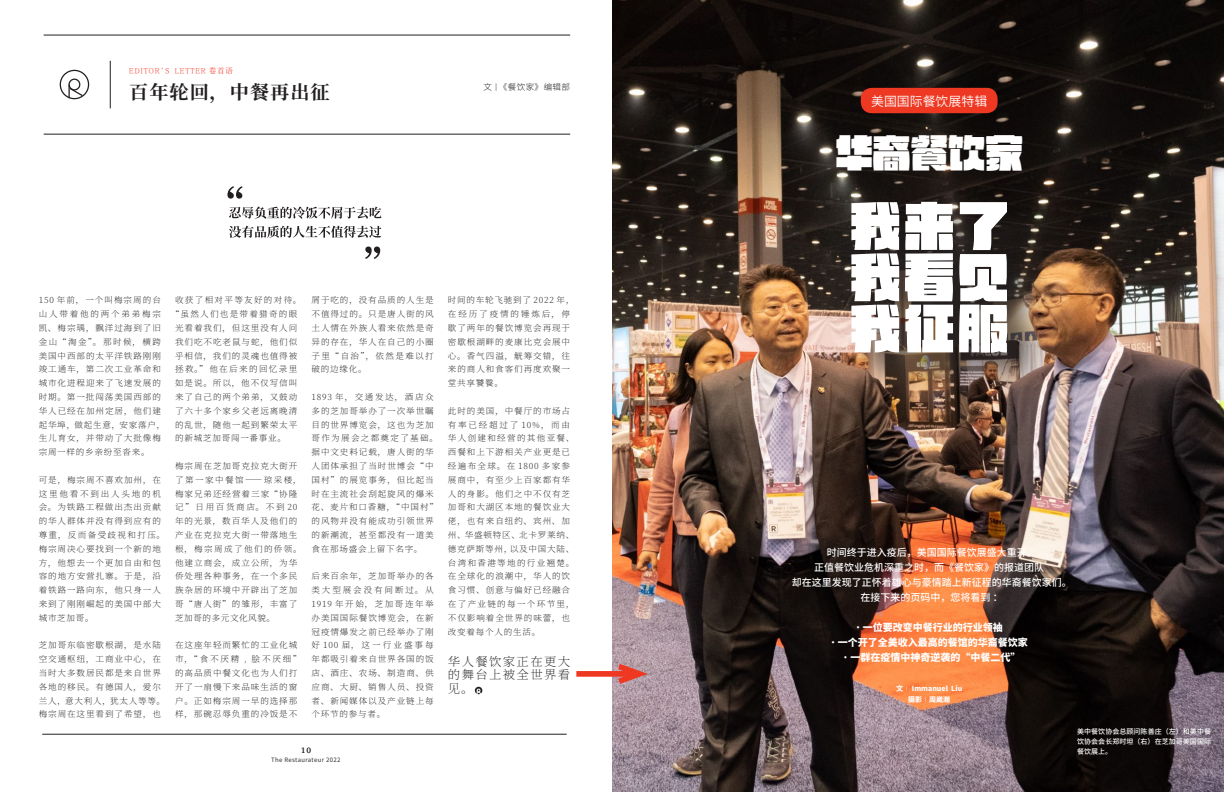
<style>
.page{position:relative;width:1224px;height:792px;background:#fff}
.page>*{position:absolute;margin:0;border:0;box-sizing:border-box;transform-origin:0 0}
.t1{font:50.8px/51.3px "Idea Fonts Chun Hei";letter-spacing:.06em;color:#fff;text-align:justify}
.t2{font:37.5px "Idea Fonts Chun Hei";color:#fff}
.t3{font:700 18.8px "Source Han Serif CN";letter-spacing:.05em;color:#231f20}
.t4{font:12.9px "Source Han Sans CN";color:#fff}
.t5{font:200 12.1px/13.8px "Source Han Serif CN";letter-spacing:.11em;color:#231f20;text-align:justify}
.t6{font:500 10px/15px "Source Han Sans CN";color:#fff;text-align:center}
.t7{font:800 10px/15px "Source Han Sans CN";color:#fff;text-align:center}
.t8{font:200 8.4px/13.8px "Source Han Serif CN";letter-spacing:.11em;color:#231f20}
.t9{font:200 8.4px "Source Han Serif CN";letter-spacing:.155em;color:#231f20}
.t10{font:200 8.4px "Source Han Serif CN";letter-spacing:.15em;color:#231f20}
.t11{font:200 8.4px "Source Han Serif CN";letter-spacing:.16em;color:#231f20}
.t12{font:200 8.4px "Source Han Serif CN";letter-spacing:.09em;color:#231f20}
.t13{font:300 8.4px "Source Han Sans CN";letter-spacing:.05em;color:#231f20}
.t14{font:700 8px "Charter";color:#231f20}
.t15{font:7.4px "HY Shu Song Er S";letter-spacing:.11em;color:#ef3822}
.t16{font:500 7px/9.8px "Source Han Sans CN";letter-spacing:.01em;color:#fff;text-align:justify}
.t17{font:800 7px/11px "Source Han Sans CN";color:#fff;text-align:center}
.t18{font:6px "Source Han Sans CN";letter-spacing:.06em;color:#231f20}
.s1{font-size:6.8px}
</style>
<div class="page">
<svg style="left:475px;top:687px;width:7px;height:7px"></svg>
<svg style="left:477px;top:689px;width:5px;height:5px"></svg>
<hr style="left:44px;top:35px;width:526px;height:1px;background:#231f20">
<hr style="left:44px;top:134px;width:526px;height:1px;background:#231f20">
<hr style="left:110px;top:61px;width:1px;height:47px;background:#231f20">
<hr style="left:42px;top:734px;width:525px;height:1px;background:#231f20">
<div style="left:60px;top:70px;width:29px;height:29px;border:1px solid #231f20;border-radius:50%"></div>
<div style="left:68px;top:79px;width:12px;height:11px;border:1px solid #231f20;border-radius:50%"></div>
<svg style="left:68px;top:85px;width:16px;height:13px"></svg>
<img style="left:612px;top:0;width:612px;height:792px">
<div style="left:576px;top:671px;width:63px;height:6px;background:#ef3822"></div>
<svg style="left:612px;top:659px;width:44px;height:30px"></svg>
<div style="left:845px;top:196px;width:206px;height:201px;background:#231f20;opacity:.75"></div>
<div style="left:861px;top:88px;width:137px;height:25px;background:#ef3822;border-radius:11px"></div>
<svg style="left:229px;top:226px;width:152px;height:12px"></svg>
<svg style="left:229px;top:207px;width:152px;height:12px"></svg>
<svg style="left:227px;top:186px;width:16px;height:13px"></svg>
<svg style="left:365px;top:247px;width:15px;height:12px"></svg>
<p class="t15" style="left:129px;top:67px;width:105px">EDITOR’S LETTER 卷首语</p>
<h3 class="t3" style="left:129px;top:81px;width:202px">百年轮回，中餐再出征</h3>
<p class="t13" style="left:484px;top:82px;width:88px">文 <span class="s1">|</span> 《餐饮家》编辑部</p>
<p class="t8" style="left:39px;top:294px;width:128px">150 年前，一个叫梅宗周的台山人带着他的两个弟弟梅宗凯、梅宗瑀，飘洋过海到了旧金山“淘金”。那时候，横跨美国中西部的太平洋铁路刚刚竣工通车，第二次工业革命和城市化进程迎来了飞速发展的时期。第一批闯荡美国西部的华人已经在加州定居，他们建起华埠，做起生意，安家落户，生儿育女，并带动了大批像梅宗周一样的乡亲纷至沓来。</p>
<p class="t8" style="left:39px;top:473px;width:128px">可是，梅宗周不喜欢加州，在这里他看不到出人头地的机会。为铁路工程做出杰出贡献的华人群体并没有得到应有的尊重，反而备受歧视和打压。梅宗周决心要找到一个新的地方，他想去一个更加自由和包容的地方安营扎寨。于是，沿着铁路一路向东，他只身一人来到了刚刚崛起的美国中部大城市芝加哥。</p>
<p class="t8" style="left:39px;top:639px;width:128px">芝加哥东临密歇根湖，是水陆空交通枢纽，工商业中心，在当时大多数居民都是来自世界各地的移民。有德国人，爱尔兰人，意大利人，犹太人等等。梅宗周在这里看到了希望，也</p>
<p class="t9" style="left:175px;top:296px;width:128px">收获了相对平等友好的对待。</p>
<p class="t10" style="left:171px;top:309px;width:128px">“虽然人们也是带着猎奇的眼</p>
<p class="t8" style="left:175px;top:321px;width:124px">光看着我们，但这里没有人问</p>
<p class="t8" style="left:175px;top:335px;width:124px">我们吃不吃老鼠与蛇，他们似</p>
<p class="t8" style="left:175px;top:349px;width:124px">乎相信，我们的灵魂也值得被</p>
<p class="t11" style="left:175px;top:365px;width:124px">拯救。”他在后来的回忆录里</p>
<p class="t8" style="left:175px;top:376px;width:124px">如是说。所以，他不仅写信叫</p>
<p class="t8" style="left:175px;top:390px;width:124px">来了自己的两个弟弟，又鼓动</p>
<p class="t8" style="left:175px;top:404px;width:124px">了六十多个家乡父老远离晚清</p>
<p class="t8" style="left:175px;top:418px;width:124px">的乱世，随他一起到繁荣太平</p>
<p class="t12" style="left:175px;top:434px;width:112px">的新城芝加哥闯一番事业。</p>
<p class="t8" style="left:175px;top:459px;width:128px">梅宗周在芝加哥克拉克大街开了第一家中餐馆——琼采楼，梅家兄弟还经营着三家“协隆记”日用百货商店。不到 20年的光景，数百华人及他们的产业在克拉克大街一带落地生根，梅宗周成了他们的侨领。他建立商会，成立公所，为华侨处理各种事务，在一个多民族杂居的环境中开辟出了芝加哥“唐人街”的雏形，丰富了芝加哥的多元文化风貌。</p>
<p class="t8" style="left:175px;top:639px;width:128px">在这座年轻而繁忙的工业化城市，“食不厌精﹐脍不厌细”的高品质中餐文化也为人们打开了一扇慢下来品味生活的窗户。正如梅宗周一早的选择那样，那碗忍辱负重的冷饭是不</p>
<p class="t8" style="left:312px;top:294px;width:124px;text-align:justify">屑于吃的，没有品质的人生是不值得过的。只是唐人街的风土人情在外族人看来依然是奇异的存在，华人在自己的小圈子里“自治”，依然是难以打破的边缘化。</p>
<p class="t8" style="left:312px;top:390px;width:128px">1893 年，交通发达，酒店众多的芝加哥举办了一次举世瞩目的世界博览会，这也为芝加哥作为展会之都奠定了基础。据中文史料记载，唐人街的华人团体承担了当时世博会“中国村”的展览事务，但比起当时在主流社会刮起旋风的爆米花、麦片和口香糖，“中国村”的风物并没有能成功引领世界的新潮流，甚至都没有一道美食在那场盛会上留下名字。</p>
<p class="t8" style="left:312px;top:570px;width:124px;text-align:justify">后来百余年，芝加哥举办的各类大型展会没有间断过。从1919 年开始，芝加哥连年举办美国国际餐饮博览会，在新冠疫情爆发之前已经举办了刚好 100 届，这一行业盛事每年都吸引着来自世界各国的饭店、酒庄、农场、制造商、供应商、大厨、销售人员、投资者、新闻媒体以及产业链上每个环节的参与者。</p>
<p class="t14" style="left:301px;top:743px;width:12px">10</p>
<p class="t18" style="left:271px;top:756px;width:71px">The Restaurateur 2022</p>
<p class="t8" style="left:448px;top:294px;width:128px">时间的车轮飞驰到了 2022 年，在经历了疫情的锤炼后，停歇了两年的餐饮博览会再现于密歇根湖畔的麦康比克会展中心。香气四溢，觥筹交错，往来的商人和食客们再度欢聚一堂共享饕餮。</p>
<p class="t8" style="left:448px;top:404px;width:128px">此时的美国，中餐厅的市场占有率已经超过了 10%，而由华人创建和经营的其他亚餐、西餐和上下游相关产业更是已经遍布全球。在 1800 多家参展商中，有至少上百家都有华人的身影。他们之中不仅有芝加哥和大湖区本地的餐饮业大佬，也有来自纽约、宾州、加州、华盛顿特区、北卡罗莱纳、德克萨斯等州，以及中国大陆、台湾和香港等地的行业翘楚。在全球化的浪潮中，华人的饮食习惯、创意与偏好已经融合在了产业链的每一个环节里，不仅影响着全世界的味蕾，也改变着每个人的生活。</p>
<h3 class="t5" style="left:448px;top:654px;width:124px">华人餐饮家正在更大的舞台上被全世界看见。</h3>
<h3 class="t4" style="left:871px;top:94px;width:118px">美国国际餐饮展特辑</h3>
<h2 class="t2" style="left:835px;top:121px;width:189px">华裔餐饮家</h2>
<h1 class="t1" style="left:850px;top:194px;width:160px">我来了我看见我征服</h1>
<p class="t6" style="left:792px;top:545px;width:281px">时间终于进入疫后，美国国际餐饮展盛大重开。<br>正值餐饮业危机深重之时，而《餐饮家》的报道团队<br>却在这里发现了正怀着雄心与豪情踏上新征程的华裔餐饮家们。在接下来的页码中，您将看到：</p>
<p class="t7" style="left:830px;top:620px;width:199px">· 一位要改变中餐行业的行业领袖<br>· 一个开了全美收入最高的餐馆的华裔餐饮家· 一群在疫情中神奇逆袭的“中餐二代”</p>
<p class="t17" style="left:896px;top:683px;width:68px">文<sup>｜</sup> Immanuel Liu摄影<sup>｜</sup>周崴瀚</p>
<p class="t16" style="left:1077px;top:727px;width:135px">美中餐饮协会总顾问陈善庄（左）和美中餐饮协会会长郑时坦（右）在芝加哥美国国际餐饮展上。</p>
</div>
